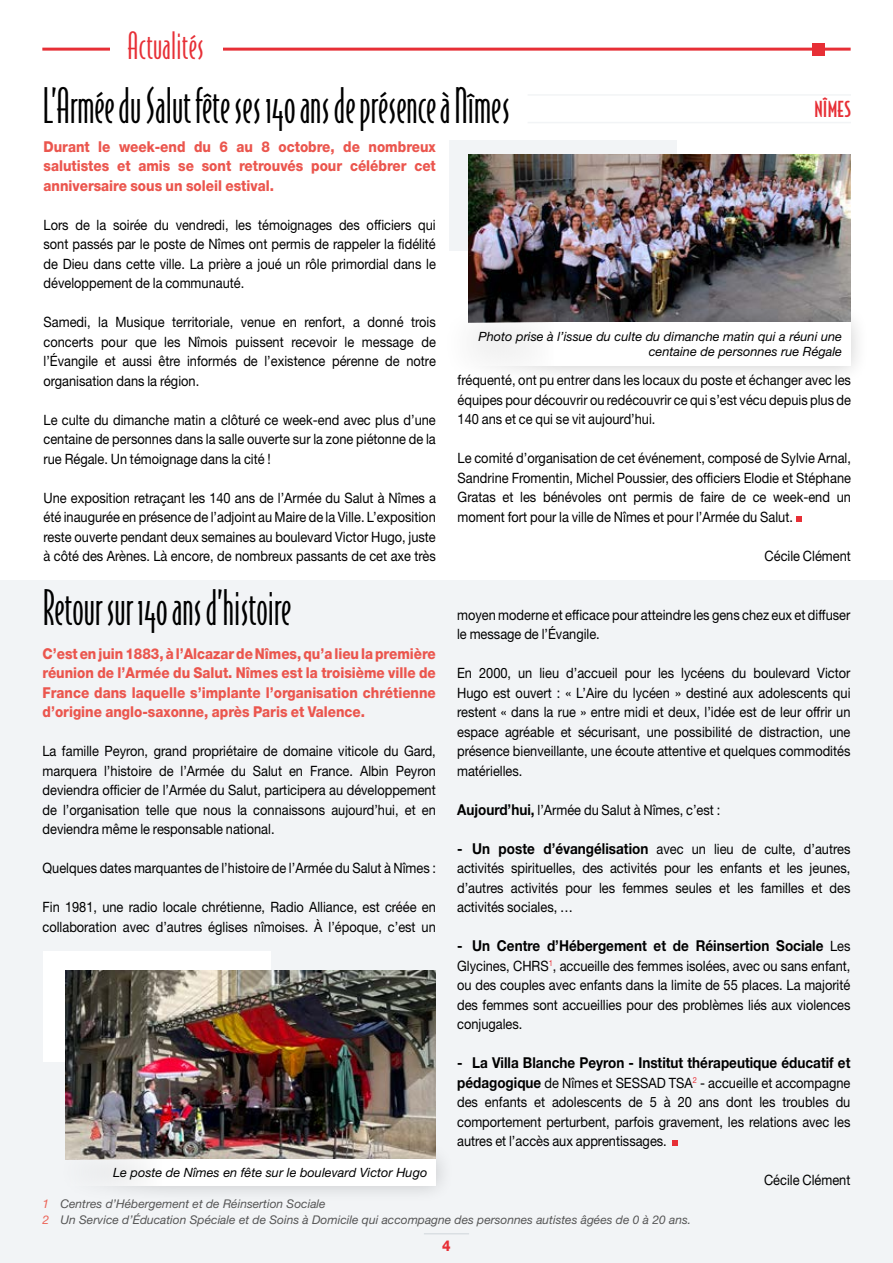
<style>
.page{position:relative;width:893px;height:1263px;background:#fff}
.page>*{position:absolute;margin:0;border:0;box-sizing:border-box;transform-origin:0 0}
.t1{font:46.5px "Bodega Sans Light Oldstyle";color:#000;scale:.9 1}
.t2{font:35.85px "Bodega Sans Light Oldstyle";letter-spacing:.01em;color:#e72f36;scale:.95 1}
.t3{font:500 21px "Bodega Sans";letter-spacing:.02em;color:#e72f36;scale:.95 1}
.t4{font:800 15px/19.5px "Helvetica Neue LT Std";color:#eb564e;text-align:justify;scale:.9 1}
.t5{font:700 15px "Helvetica Neue LT Std";color:#000;scale:.9 1}
.t6{font:800 15px "Helvetica Neue LT Std";color:#e72f36;scale:.9 1}
.t7{font:14.25px/19.5px "Helvetica Neue LT Std";color:#000;text-align:justify;scale:.9 1}
.t8{font:italic 12.75px/15px "Helvetica Neue LT Std";color:#000;text-align:right}
.t9{font:italic 12px/16.2px "Helvetica Neue LT Std";color:#565656}
.s1{font-weight:700;font-size:15px}
.s2{font-weight:400;font-size:14.25px}
.s3{color:#ec6357}
</style>
<div class="page">
<div style="left:0;top:580px;width:893px;height:683px;background:#f2f4f6"></div>
<div style="left:450px;top:140px;width:227px;height:111px;background:#f2f4f6"></div>
<div style="left:44px;top:951px;width:227px;height:110px;background:#fff"></div>
<img style="left:468px;top:155px;width:383px;height:149px">
<img style="left:65px;top:971px;width:371px;height:169px">
<div style="left:438px;top:304px;width:431px;height:81px;background:#000;opacity:.2"></div>
<div style="left:450px;top:322px;width:401px;height:44px;background:#fff"></div>
<div style="left:53px;top:1140px;width:402px;height:64px;background:#000;opacity:.2"></div>
<div style="left:65px;top:1159px;width:371px;height:26px;background:linear-gradient(to right,#f4f5f5,#fff)"></div>
<hr style="left:528px;top:94px;width:323px;height:2px;background:#f2f4f6">
<hr style="left:528px;top:122px;width:323px;height:1px;background:#f2f4f6">
<svg style="left:796px;top:516px;width:6px;height:6px"></svg>
<svg style="left:673px;top:1140px;width:5px;height:6px"></svg>
<hr style="left:42px;top:48px;width:809px;height:3px;background:#e72f36">
<div style="left:812px;top:43px;width:13px;height:12px;background:#e72f36"></div>
<div style="left:111px;top:0;width:112px;height:59px;background:#fff"></div>
<hr style="left:424px;top:1233px;width:45px;height:1px;background:#d3d9dd">
<h2 class="t2" style="left:128px;top:25px;width:82px">Actualités</h2>
<h1 class="t1" style="left:43px;top:79px;width:521px">L’Armée du Salut fête ses 140 ans de présence à Nîmes</h1>
<h3 class="t3" style="left:814px;top:97px;width:40px">NÎMES</h3>
<p class="t4" style="left:44px;top:136px;width:437px">Durant le week-end du 6 au 8 octobre, de nombreux salutistes et amis se sont retrouvés pour célébrer cet anniversaire sous un soleil estival.</p>
<p class="t7" style="left:44px;top:214px;width:437px">Lors de la soirée du vendredi, les témoignages des officiers qui sont passés par le poste de Nîmes ont permis de rappeler la fidélité de Dieu dans cette ville. La prière a joué un rôle primordial dans le développement de la communauté.</p>
<p class="t7" style="left:44px;top:312px;width:437px">Samedi, la Musique territoriale, venue en renfort, a donné trois concerts pour que les Nîmois puissent recevoir le message de l’Évangile et aussi être informés de l’existence pérenne de notre organisation dans la région.</p>
<p class="t7" style="left:44px;top:409px;width:437px">Le culte du dimanche matin a clôturé ce week-end avec plus d’une centaine de personnes dans la salle ouverte sur la zone piétonne de la rue Régale. Un témoignage dans la cité !</p>
<p class="t7" style="left:44px;top:487px;width:437px">Une exposition retraçant les 140 ans de l’Armée du Salut à Nîmes a été inaugurée en présence de l’adjoint au Maire de la Ville. L’exposition reste ouverte pendant deux semaines au boulevard Victor Hugo, juste à côté des Arènes. Là encore, de nombreux passants de cet axe très</p>
<p class="t8" style="left:479px;top:329px;width:365px">Photo prise à l’issue du culte du dimanche matin qui a réuni une centaine de personnes rue Régale</p>
<p class="t7" style="left:458px;top:370px;width:439px">fréquenté, ont pu entrer dans les locaux du poste et échanger avec les équipes pour découvrir ou redécouvrir ce qui s’est vécu depuis plus de 140 ans et ce qui se vit aujourd’hui.</p>
<p class="t7" style="left:458px;top:448px;width:439px">Le comité d’organisation de cet événement, composé de Sylvie Arnal, Sandrine Fromentin, Michel Poussier, des officiers Elodie et Stéphane Gratas et les bénévoles ont permis de faire de ce week-end un moment fort pour la ville de Nîmes et pour l’Armée du Salut.</p>
<p class="t7" style="left:764px;top:546px;width:98px">Cécile Clément</p>
<h1 class="t1" style="left:43px;top:581px;width:278px">Retour sur 140 ans d’histoire</h1>
<p class="t7" style="left:457px;top:604px;width:438px">moyen moderne et efficace pour atteindre les gens chez eux et diffuser le message de l’Évangile.</p>
<p class="t7" style="left:457px;top:663px;width:439px">En 2000, un lieu d’accueil pour les lycéens du boulevard Victor Hugo est ouvert : « L’Aire du lycéen » destiné aux adolescents qui restent « dans la rue » entre midi et deux, l’idée est de leur offrir un espace agréable et sécurisant, une possibilité de distraction, une présence bienveillante, une écoute attentive et quelques commodités matérielles.</p>
<p class="t7" style="left:457px;top:799px;width:294px"><span class="s1">Aujourd’hui,</span> l’Armée du Salut à Nîmes, c’est :</p>
<p class="t7" style="left:457px;top:838px;width:439px"><span class="s1">- Un poste d’évangélisation</span> avec un lieu de culte, d’autres activités spirituelles, des activités pour les enfants et les jeunes, d’autres activités pour les femmes seules et les familles et des activités sociales, …</p>
<p class="t5" style="left:457px;top:936px;width:439px">- Un Centre d’Hébergement et de Réinsertion Sociale <span class="s2">Les</span></p>
<p class="t7" style="left:457px;top:955px;width:439px">Glycines, CHRS<sup>1</sup>, accueille des femmes isolées, avec ou sans enfant, ou des couples avec enfants dans la limite de 55 places. La majorité des femmes sont accueillies pour des problèmes liés aux violences conjugales.</p>
<p class="t5" style="left:457px;top:1053px;width:438px">- La Villa Blanche Peyron - Institut thérapeutique éducatif et</p>
<p class="t7" style="left:457px;top:1072px;width:439px"><span class="s1">pédagogique</span> de Nîmes et SESSAD TSA<sup>2</sup> - accueille et accompagne des enfants et adolescents de 5 à 20 ans dont les troubles du comportement perturbent, parfois gravement, les relations avec les autres et l’accès aux apprentissages.</p>
<p class="t7" style="left:764px;top:1170px;width:98px">Cécile Clément</p>
<p class="t9" style="left:43px;top:1195px;width:650px"><span class="s3">1</span> Centres d’Hébergement et de Réinsertion Sociale<br><span class="s3">2</span> Un Service d’Éducation Spéciale et de Soins à Domicile qui accompagne des personnes autistes âgées de 0 à 20 ans.</p>
<p class="t4" style="left:43px;top:643px;width:439px">C’est en juin 1883, à l’Alcazar de Nîmes, qu’a lieu la première réunion de l’Armée du Salut. Nîmes est la troisième ville de France dans laquelle s’implante l’organisation chrétienne d’origine anglo-saxonne, après Paris et Valence.</p>
<p class="t7" style="left:43px;top:741px;width:439px">La famille Peyron, grand propriétaire de domaine viticole du Gard, marquera l’histoire de l’Armée du Salut en France. Albin Peyron deviendra officier de l’Armée du Salut, participera au développement de l’organisation telle que nous la connaissons aujourd’hui, et en deviendra même le responsable national.</p>
<p class="t7" style="left:43px;top:858px;width:439px">Quelques dates marquantes de l’histoire de l’Armée du Salut à Nîmes :</p>
<p class="t7" style="left:43px;top:897px;width:439px">Fin 1981, une radio locale chrétienne, Radio Alliance, est créée en collaboration avec d’autres églises nîmoises. À l’époque, c’est un</p>
<p class="t8" style="left:113px;top:1164px;width:316px">Le poste de Nîmes en fête sur le boulevard Victor Hugo</p>
<p class="t6" style="left:442px;top:1237px;width:11px">4</p>
</div>
